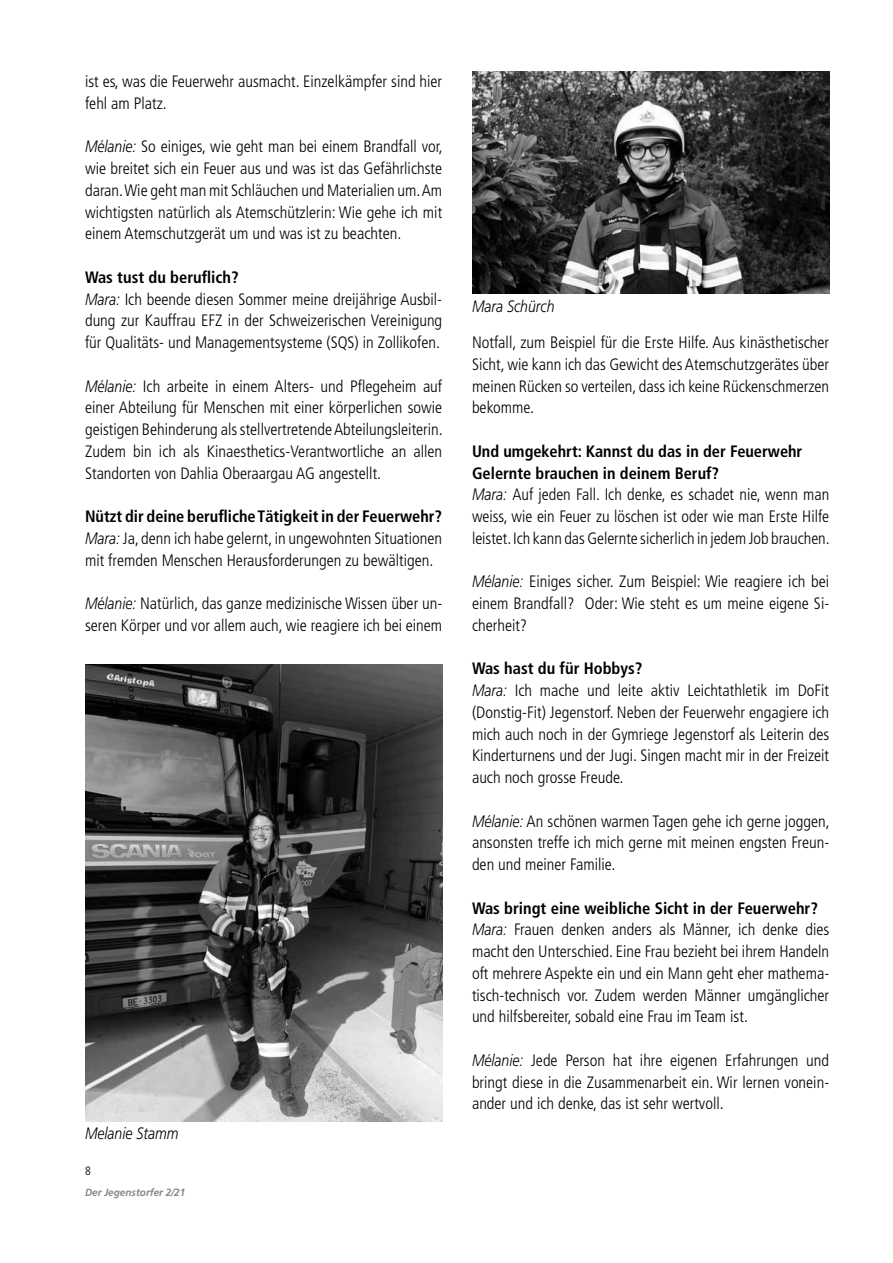
<style>
.page{position:relative;width:893px;height:1263px;background:#fff}
.page>*{position:absolute;margin:0;border:0;box-sizing:border-box;transform-origin:0 0}
.t1{font:300 condensed 16.5px/21.8px "Frutiger";color:#000}
.t2{font:italic 300 16.5px "Frutiger";color:#000;scale:.85 1}
.t3{font:300 condensed 12px "Frutiger";color:#000}
.t4{font:italic 700 10.5px "Frutiger";color:#878787;scale:.95 1}
.s1{font-style:italic;font-stretch:normal}
.s2{font-weight:700}
</style>
<div class="page">
<img style="left:472px;top:71px;width:357px;height:223px">
<img style="left:85px;top:664px;width:357px;height:457px">
<p class="t1" style="left:85px;top:71px;width:359px">ist es, was die Feuerwehr ausmacht. Einzelkämpfer sind hier fehl am Platz.</p>
<p class="t1" style="left:85px;top:136px;width:359px;text-align:justify"><span class="s1">Mélanie:</span> So einiges, wie geht man bei einem Brandfall vor, wie breitet sich ein Feuer aus und was ist das Gefährlichste daran. Wie geht man mit Schläuchen und Materialien um. Am wichtigsten natürlich als Atemschützlerin: Wie gehe ich mit einem Atemschutzgerät um und was ist zu beachten.</p>
<p class="t1" style="left:85px;top:266px;width:359px"><span class="s2">Was tust du beruflich?<br></span><span class="s1">Mara:</span> Ich beende diesen Sommer meine dreijährige Ausbil&shy;dung zur Kauffrau EFZ in der Schweizerischen Vereinigung für Qualitäts- und Managementsysteme (SQS) in Zollikofen.</p>
<p class="t1" style="left:85px;top:375px;width:359px"><span class="s1">Mélanie:</span> Ich arbeite in einem Alters- und Pflegeheim auf einer Abteilung für Menschen mit einer körperlichen sowie geistigen Behinderung als stellvertretende Abteilungsleiterin.<br>Zudem bin ich als Kinaesthetics-Verantwortliche an allen Standorten von Dahlia Oberaargau AG angestellt.</p>
<p class="t1" style="left:85px;top:506px;width:359px;text-align:justify"><span class="s2">Nützt dir deine berufliche Tätigkeit in der Feuerwehr?<br></span><span class="s1">Mara:</span> Ja, denn ich habe gelernt, in ungewohnten Situationen mit fremden Menschen Herausforderungen zu bewältigen.</p>
<p class="t1" style="left:85px;top:593px;width:359px"><span class="s1">Mélanie:</span> Natürlich, das ganze medizinische Wissen über un&shy;seren Körper und vor allem auch, wie reagiere ich bei einem</p>
<p class="t2" style="left:85px;top:1123px;width:111px">Melanie Stamm</p>
<p class="t3" style="left:85px;top:1164px;width:7px">8</p>
<p class="t4" style="left:85px;top:1186px;width:107px">Der Jegenstorfer 2/21</p>
<p class="t2" style="left:472px;top:296px;width:99px">Mara Schürch</p>
<p class="t1" style="left:472px;top:332px;width:359px;text-align:justify">Notfall, zum Beispiel für die Erste Hilfe. Aus kinästhetischer Sicht, wie kann ich das Gewicht des Atemschutzgerätes über meinen Rücken so verteilen, dass ich keine Rückenschmerzen bekomme.</p>
<p class="t1" style="left:472px;top:440px;width:359px"><span class="s2">Und umgekehrt: Kannst du das in der Feuerwehr Gelernte brauchen in deinem Beruf?<br></span><span class="s1">Mara:</span> Auf jeden Fall. Ich denke, es schadet nie, wenn man weiss, wie ein Feuer zu löschen ist oder wie man Erste Hilfe leistet. Ich kann das Gelernte sicherlich in jedem Job brauchen.</p>
<p class="t1" style="left:472px;top:571px;width:359px;text-align:justify"><span class="s1">Mélanie:</span> Einiges sicher. Zum Beispiel: Wie reagiere ich bei einem Brandfall? Oder: Wie steht es um meine eigene Si&shy;cherheit?</p>
<p class="t1" style="left:472px;top:658px;width:359px"><span class="s2">Was hast du für Hobbys?<br></span><span class="s1">Mara:</span> Ich mache und leite aktiv Leichtathletik im DoFit (Donstig-Fit) Jegenstorf. Neben der Feuerwehr engagiere ich mich auch noch in der Gymriege Jegenstorf als Leiterin des Kinderturnens und der Jugi. Singen macht mir in der Freizeit auch noch grosse Freude.</p>
<p class="t1" style="left:472px;top:810px;width:359px;text-align:justify"><span class="s1">Mélanie:</span> An schönen warmen Tagen gehe ich gerne joggen, ansonsten treffe ich mich gerne mit meinen engsten Freun&shy;den und meiner Familie.</p>
<p class="t1" style="left:472px;top:897px;width:359px"><span class="s2">Was bringt eine weibliche Sicht in der Feuerwehr?<br></span><span class="s1">Mara:</span> Frauen denken anders als Männer, ich denke dies macht den Unterschied. Eine Frau bezieht bei ihrem Handeln oft mehrere Aspekte ein und ein Mann geht eher mathema&shy;tisch-technisch vor. Zudem werden Männer umgänglicher und hilfsbereiter, sobald eine Frau im Team ist.</p>
<p class="t1" style="left:472px;top:1049px;width:359px;text-align:justify"><span class="s1">Mélanie:</span> Jede Person hat ihre eigenen Erfahrungen und bringt diese in die Zusammenarbeit ein. Wir lernen vonein&shy;ander und ich denke, das ist sehr wertvoll.</p>
</div>
